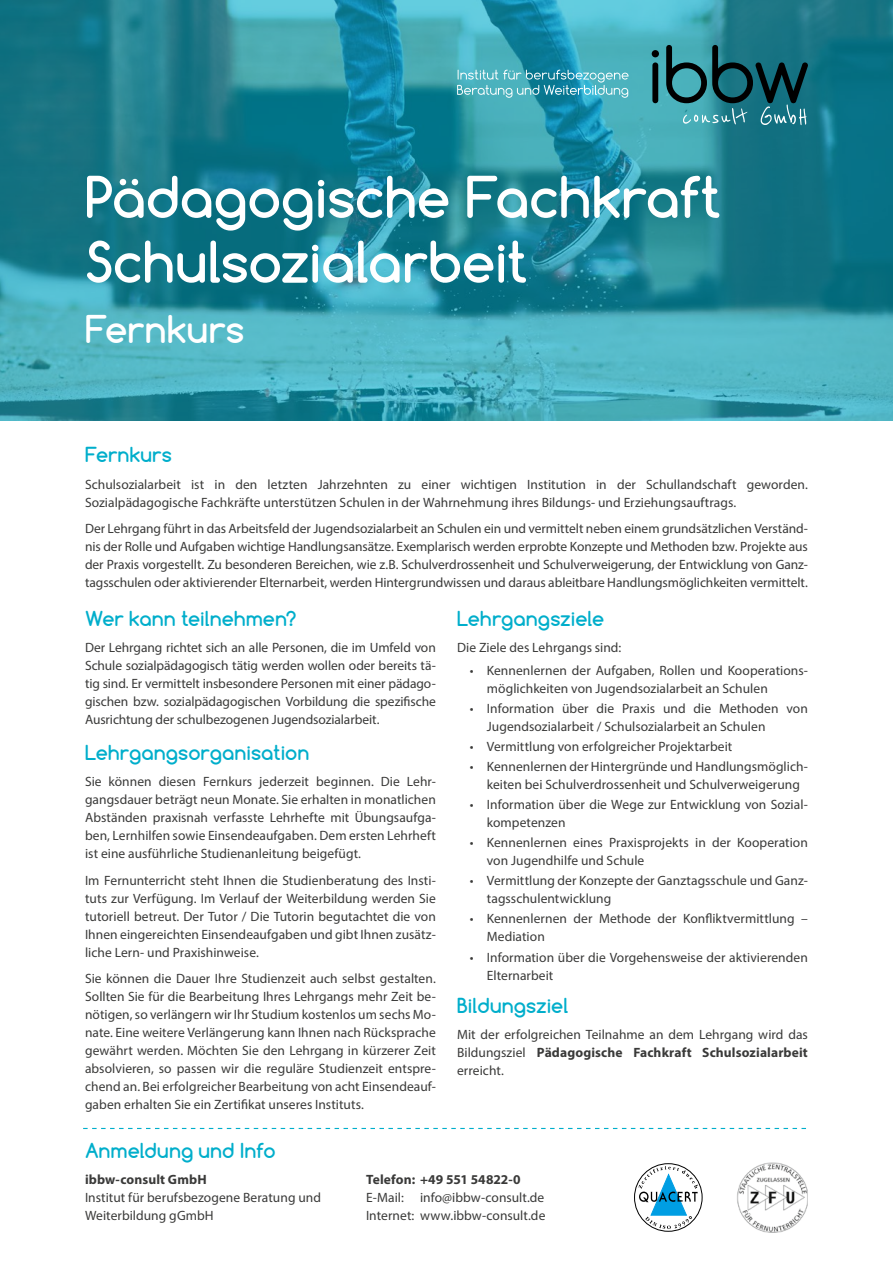
<style>
.page{position:relative;width:893px;height:1263px;background:#fff}
.page>*{position:absolute;margin:0;border:0;box-sizing:border-box;transform-origin:0 0}
.t1{font:700 54px/64.8px "Comfortaa";color:#fff}
.t2{font:700 36px "Comfortaa";letter-spacing:.005em;color:#fff}
.t3{font:700 19.5px "Comfortaa";letter-spacing:.01em;color:#00aecb}
.t4{font:13.5px/18px "Myriad Pro";letter-spacing:.005em;color:#3a3a39}
.t5{font:700 13.5px "Myriad Pro";letter-spacing:.01em;color:#3a3a39}
.s1{font-weight:700}
</style>
<div class="page">
<svg style="left:0;top:0;width:893px;height:421px;background:#2a8fa0"></svg>
<svg style="left:457px;top:70px;width:172px;height:28px;background:#5ab3c1"></svg>
<svg style="left:652px;top:45px;width:156px;height:80px;background:#27707a"></svg>
<img style="left:737px;top:1162px;width:71px;height:71px">
<div style="left:634px;top:1163px;width:69px;height:69px;border:1px solid #000;border-radius:50%"></div>
<svg style="left:638px;top:1166px;width:60px;height:63px"></svg>
<svg style="left:83px;top:1128px;width:723px;height:1px"></svg>
<h1 class="t1" style="left:85px;top:164px;width:637px">Pädagogische Fachkraft<br>Schulsozialarbeit</h1>
<h2 class="t2" style="left:85px;top:306px;width:161px">Fernkurs</h2>
<h3 class="t3" style="left:85px;top:442px;width:88px">Fernkurs</h3>
<p class="t4" style="left:85px;top:475px;width:724px">Schulsozialarbeit ist in den letzten Jahrzehnten zu einer wichtigen Institution in der Schullandschaft geworden.<br>Sozialpädagogische Fachkräfte unterstützen Schulen in der Wahrnehmung ihres Bildungs- und Erziehungsauftrags.</p>
<p class="t4" style="left:85px;top:519px;width:724px;text-align:justify">Der Lehrgang führt in das Arbeitsfeld der Jugendsozialarbeit an Schulen ein und vermittelt neben einem grundsätzlichen Verständ&shy;nis der Rolle und Aufgaben wichtige Handlungsansätze. Exemplarisch werden erprobte Konzepte und Methoden bzw. Projekte aus der Praxis vorgestellt. Zu besonderen Bereichen, wie z.B. Schulverdrossenheit und Schulverweigerung, der Entwicklung von Ganz&shy;tagsschulen oder aktivierender Elternarbeit, werden Hintergrundwissen und daraus ableitbare Handlungsmöglichkeiten vermittelt.</p>
<h3 class="t3" style="left:85px;top:606px;width:213px">Wer kann teilnehmen?</h3>
<p class="t4" style="left:85px;top:638px;width:352px;text-align:justify">Der Lehrgang richtet sich an alle Personen, die im Umfeld von Schule sozialpädagogisch tätig werden wollen oder bereits tä&shy;tig sind. Er vermittelt insbesondere Personen mit einer pädago&shy;gischen bzw. sozialpädagogischen Vorbildung die spezifische Ausrichtung der schulbezogenen Jugendsozialarbeit.</p>
<h3 class="t3" style="left:85px;top:740px;width:226px">Lehrgangsorganisation</h3>
<p class="t4" style="left:85px;top:772px;width:352px;text-align:justify">Sie können diesen Fernkurs jederzeit beginnen. Die Lehr&shy;gangsdauer beträgt neun Monate. Sie erhalten in monatlichen Abständen praxisnah verfasste Lehrhefte mit Übungsaufga&shy;ben, Lernhilfen sowie Einsendeaufgaben. Dem ersten Lehrheft ist eine ausführliche Studienanleitung beigefügt.</p>
<p class="t4" style="left:85px;top:871px;width:352px;text-align:justify">Im Fernunterricht steht Ihnen die Studienberatung des Insti&shy;tuts zur Verfügung. Im Verlauf der Weiterbildung werden Sie tutoriell betreut. Der Tutor / Die Tutorin begutachtet die von Ihnen eingereichten Einsendeaufgaben und gibt Ihnen zusätz&shy;liche Lern- und Praxishinweise.</p>
<p class="t4" style="left:85px;top:969px;width:352px;text-align:justify">Sie können die Dauer Ihre Studienzeit auch selbst gestalten.<br>Sollten Sie für die Bearbeitung Ihres Lehrgangs mehr Zeit be&shy;nötigen, so verlängern wir Ihr Studium kostenlos um sechs Mo&shy;nate. Eine weitere Verlängerung kann Ihnen nach Rücksprache gewährt werden. Möchten Sie den Lehrgang in kürzerer Zeit absolvieren, so passen wir die reguläre Studienzeit entspre&shy;chend an. Bei erfolgreicher Bearbeitung von acht Einsendeauf&shy;gaben erhalten Sie ein Zertifikat unseres Instituts.</p>
<h3 class="t3" style="left:457px;top:606px;width:149px">Lehrgangsziele</h3>
<p class="t4" style="left:457px;top:638px;width:166px">Die Ziele des Lehrgangs sind:</p>
<p class="t4" style="left:487px;top:661px;width:323px;text-indent:-17px">• Kennenlernen der Aufgaben, Rollen und Kooperations&shy;möglichkeiten von Jugendsozialarbeit an Schulen</p>
<p class="t4" style="left:487px;top:699px;width:322px;text-indent:-17px">• Information über die Praxis und die Methoden von<br>Jugendsozialarbeit / Schulsozialarbeit an Schulen</p>
<p class="t4" style="left:470px;top:737px;width:264px">• Vermittlung von erfolgreicher Projektarbeit</p>
<p class="t4" style="left:487px;top:757px;width:323px;text-indent:-17px">• Kennenlernen der Hintergründe und Handlungsmöglich&shy;keiten bei Schulverdrossenheit und Schulverweigerung</p>
<p class="t4" style="left:487px;top:795px;width:323px;text-indent:-17px">• Information über die Wege zur Entwicklung von Sozial&shy;kompetenzen</p>
<p class="t4" style="left:487px;top:833px;width:323px;text-indent:-17px">• Kennenlernen eines Praxisprojekts in der Kooperation von Jugendhilfe und Schule</p>
<p class="t4" style="left:487px;top:871px;width:323px;text-indent:-17px">• Vermittlung der Konzepte der Ganztagsschule und Ganz&shy;tagsschulentwicklung</p>
<p class="t4" style="left:487px;top:910px;width:323px;text-indent:-17px">• Kennenlernen der Methode der Konfliktvermittlung –<br>Mediation</p>
<p class="t4" style="left:487px;top:948px;width:322px;text-indent:-17px">• Information über die Vorgehensweise der aktivierenden<br>Elternarbeit</p>
<h3 class="t3" style="left:457px;top:993px;width:113px">Bildungsziel</h3>
<p class="t4" style="left:457px;top:1025px;width:352px;text-align:justify">Mit der erfolgreichen Teilnahme an dem Lehrgang wird das Bildungsziel <span class="s1">Pädagogische Fachkraft Schulsozialarbeit </span>erreicht.</p>
<h3 class="t3" style="left:85px;top:1138px;width:192px">Anmeldung und Info</h3>
<p class="t5" style="left:85px;top:1171px;width:123px">ibbw-consult GmbH</p>
<p class="t4" style="left:85px;top:1189px;width:238px">Institut für berufsbezogene Beratung und<br>Weiterbildung gGmbH</p>
<p class="t5" style="left:366px;top:1171px;width:156px">Telefon: +49 551 54822-0</p>
<p class="t4" style="left:366px;top:1189px;width:181px">E-Mail: info@ibbw-consult.de<br>Internet: www.ibbw-consult.de</p>
</div>
